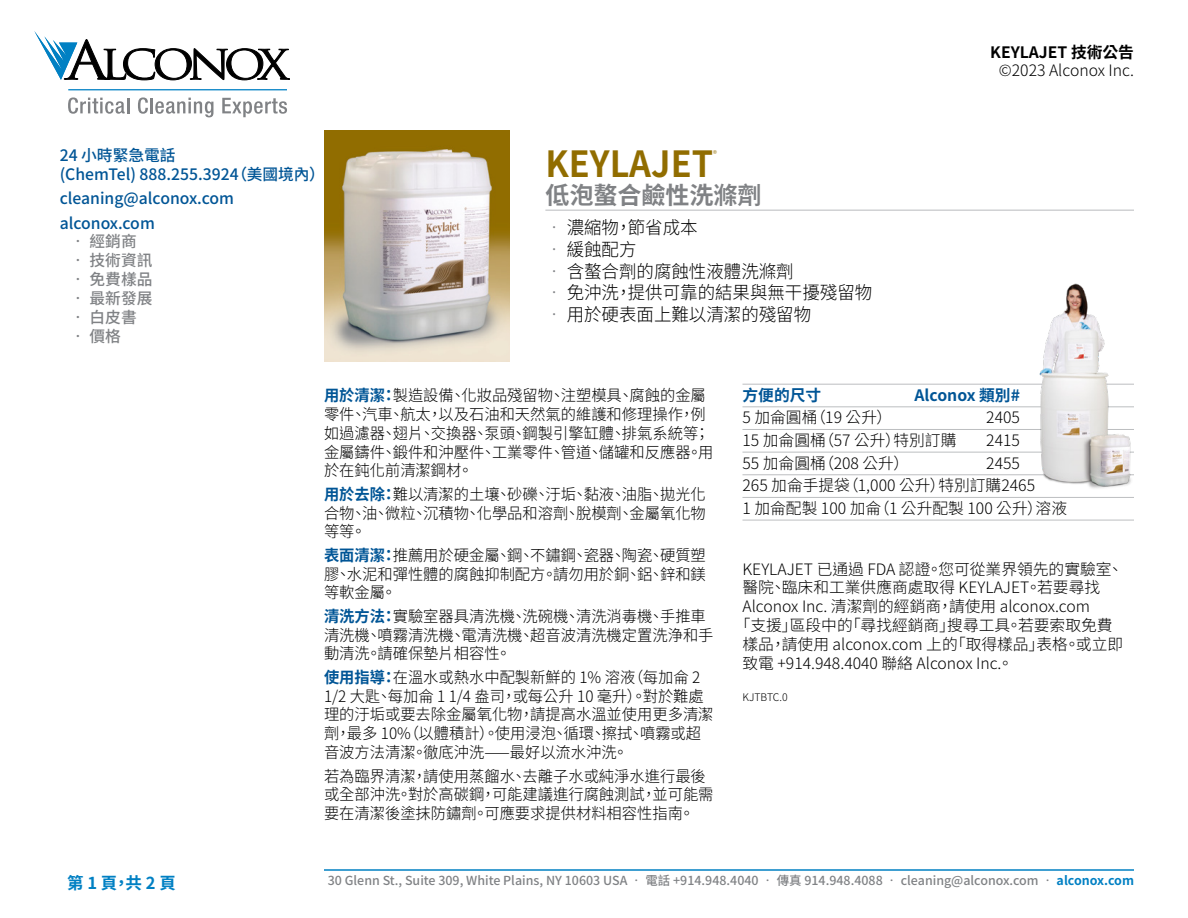
<style>
.page{position:relative;width:1188px;height:918px;background:#fff}
.page>*{position:absolute;margin:0;border:0;box-sizing:border-box;transform-origin:0 0}
.t1{font:700 36px "Noto Sans CJ Ktc";color:#916d00;scale:.95 1}
.t2{font:700 24px "Noto Sans CJ Ktc";color:#808285}
.t3{font:300 18px "Noto Sans CJ Ktc";color:#000}
.t4{font:700 16.5px "Noto Sans CJ Ktc";color:#0080c3}
.t5{font:300 15.75px/18.9px "Noto Sans CJ Ktc";color:#000}
.t6{font:500 15.75px/18.9px "Noto Sans CJ Ktc";color:#005596}
.t7{font:500 15.75px "Noto Sans CJ Ktc";color:#808285}
.t8{font:700 15.75px "Noto Sans CJ Ktc";color:#005596}
.t9{font:700 15.75px "Noto Sans CJ Ktc";color:#000}
.t10{font:500 12.45px "Noto Sans CJ Ktc";color:#808285}
.t11{font:300 10.5px "Noto Sans CJ Ktc";color:#000}
.t12{font:300 8.7px "Noto Sans CJ Ktc";color:#916d00;scale:.95 1}
.s1{color:#808285}
.s2{font-weight:700;color:#005596}
.s3{font-weight:700;color:#0080c3}
</style>
<div class="page">
<hr style="left:545px;top:210px;width:589px;height:1px;background:#bcbec0">
<hr style="left:324px;top:869px;width:810px;height:2px;background:#0080c3">
<hr style="left:742px;top:384px;width:392px;height:1px;background:#bcbec0">
<hr style="left:742px;top:406px;width:392px;height:1px;background:#bcbec0">
<hr style="left:742px;top:429px;width:392px;height:1px;background:#bcbec0">
<hr style="left:742px;top:452px;width:392px;height:1px;background:#bcbec0">
<hr style="left:742px;top:474px;width:392px;height:1px;background:#bcbec0">
<hr style="left:742px;top:497px;width:392px;height:1px;background:#bcbec0">
<hr style="left:742px;top:520px;width:392px;height:1px;background:#bcbec0">
<img style="left:1024px;top:283px;width:110px;height:206px">
<svg style="left:34px;top:31px;width:256px;height:49px"></svg>
<svg style="left:68px;top:97px;width:61px;height:17px"></svg>
<svg style="left:138px;top:97px;width:10px;height:17px"></svg>
<hr style="left:150px;top:98px;width:3px;height:15px;background:#808285">
<svg style="left:155px;top:98px;width:58px;height:19px"></svg>
<svg style="left:222px;top:98px;width:65px;height:19px"></svg>
<hr style="left:68px;top:89px;width:219px;height:1px;background:#0080c3">
<img style="left:324px;top:130px;width:186px;height:232px">
<p class="t9" style="left:990px;top:43px;width:145px">KEYLAJET 技術公告</p>
<p class="t5" style="left:999px;top:62px;width:137px">©2023 Alconox Inc.</p>
<p class="t6" style="left:60px;top:146px;width:267px">24 小時緊急電話<br>(ChemTel) 888.255.3924（美國境內）</p>
<p class="t6" style="left:60px;top:187px;width:176px;line-height:24.3px">cleaning@alconox.com alconox.com</p>
<p class="t7" style="left:70px;top:233px;width:68px">• 經銷商</p>
<p class="t7" style="left:70px;top:252px;width:84px">• 技術資訊</p>
<p class="t7" style="left:70px;top:271px;width:84px">• 免費樣品</p>
<p class="t7" style="left:70px;top:290px;width:84px">• 最新發展</p>
<p class="t7" style="left:70px;top:308px;width:68px">• 白皮書</p>
<p class="t7" style="left:70px;top:327px;width:52px">• 價格</p>
<h1 class="t1" style="left:545px;top:144px;width:178px">KEYLAJET</h1>
<p class="t12" style="left:713px;top:149px;width:5px">®</p>
<h2 class="t2" style="left:545px;top:182px;width:217px">低泡螯合鹼性洗滌劑</h2>
<p class="t3" style="left:545px;top:218px;width:154px"><span class="s1">•</span> 濃縮物，節省成本</p>
<p class="t3" style="left:545px;top:239px;width:93px"><span class="s1">•</span> 緩蝕配方</p>
<p class="t3" style="left:545px;top:261px;width:250px"><span class="s1">•</span> 含螯合劑的腐蝕性液體洗滌劑</p>
<p class="t3" style="left:545px;top:283px;width:328px"><span class="s1">•</span> 免沖洗，提供可靠的結果與無干擾殘留物</p>
<p class="t3" style="left:545px;top:304px;width:267px"><span class="s1">•</span> 用於硬表面上難以清潔的殘留物</p>
<p class="t5" style="left:324px;top:386px;width:391px"><span class="s2">用於清潔：</span>製造設備、化妝品殘留物、注塑模具、腐蝕的金屬零件、汽車、航太，以及石油和天然氣的維護和修理操作，例如過濾器、翅片、交換器、泵頭、鋼製引擎缸體、排氣系統等；金屬鑄件、鍛件和沖壓件、工業零件、管道、儲罐和反應器。用於在鈍化前清潔鋼材。</p>
<p class="t5" style="left:324px;top:485px;width:383px;text-align:justify"><span class="s2">用於去除：</span>難以清潔的土壤、砂礫、汙垢、黏液、油脂、拋光化合物、油、微粒、沉積物、化學品和溶劑、脫模劑、金屬氧化物等等。</p>
<p class="t5" style="left:324px;top:546px;width:383px;text-align:justify"><span class="s2">表面清潔：</span>推薦用於硬金屬、鋼、不鏽鋼、瓷器、陶瓷、硬質塑膠、水泥和彈性體的腐蝕抑制配方。請勿用於銅、鋁、鋅和鎂等軟金屬。</p>
<p class="t5" style="left:324px;top:607px;width:391px"><span class="s2">清洗方法：</span>實驗室器具清洗機、洗碗機、清洗消毒機、手推車清洗機、噴霧清洗機、電清洗機、超音波清洗機定置洗浄和手動清洗。請確保墊片相容性。</p>
<p class="t5" style="left:324px;top:668px;width:391px"><span class="s2">使用指導：</span>在溫水或熱水中配製新鮮的 1% 溶液（每加侖 2<br>1/2 大匙、每加侖 1 1/4 盎司，或每公升 10 毫升）。對於難處理的汙垢或要去除金屬氧化物，請提高水溫並使用更多清潔劑，最多 10%（以體積計）。使用浸泡、循環、擦拭、噴霧或超音波方法清潔。徹底沖洗——最好以流水沖洗。</p>
<p class="t5" style="left:324px;top:767px;width:391px">若為臨界清潔，請使用蒸餾水、去離子水或純淨水進行最後或全部沖洗。對於高碳鋼，可能建議進行腐蝕測試，並可能需要在清潔後塗抹防鏽劑。可應要求提供材料相容性指南。</p>
<p class="t8" style="left:742px;top:386px;width:80px">方便的尺寸</p>
<p class="t8" style="left:915px;top:386px;width:107px">Alconox 類別#</p>
<p class="t5" style="left:742px;top:409px;width:151px">5 加侖圓桶（19 公升）</p>
<p class="t5" style="left:986px;top:409px;width:35px">2405</p>
<p class="t5" style="left:742px;top:431px;width:215px">15 加侖圓桶（57 公升）特別訂購</p>
<p class="t5" style="left:986px;top:431px;width:35px">2415</p>
<p class="t5" style="left:742px;top:454px;width:168px">55 加侖圓桶（208 公升）</p>
<p class="t5" style="left:742px;top:452px;width:326px;line-height:22.6px;text-indent:244px">2455<br>265 加侖手提袋（1,000 公升）特別訂購2465<br>1 加侖配製 100 加侖（1 公升配製 100 公升）溶液</p>
<p class="t5" style="left:742px;top:560px;width:382px">KEYLAJET 已通過 FDA 認證。您可從業界領先的實驗室、</p>
<p class="t5" style="left:742px;top:579px;width:359px">醫院、臨床和工業供應商處取得 KEYLAJET。若要尋找</p>
<p class="t5" style="left:742px;top:597px;width:349px">Alconox Inc. 清潔劑的經銷商，請使用 alconox.com</p>
<p class="t5" style="left:735px;top:616px;width:379px">「支援」區段中的「尋找經銷商」搜尋工具。若要索取免費</p>
<p class="t5" style="left:742px;top:635px;width:382px">樣品，請使用 alconox.com 上的「取得樣品」表格。或立即</p>
<p class="t5" style="left:742px;top:654px;width:272px">致電 +914.948.4040 聯絡 Alconox Inc.。</p>
<p class="t11" style="left:742px;top:691px;width:47px">KJTBTC.0</p>
<p class="t4" style="left:67px;top:873px;width:110px">第 1 頁，共 2 頁</p>
<p class="t10" style="left:328px;top:874px;width:808px">30 Glenn St., Suite 309, White Plains, NY 10603 USA • 電話 +914.948.4040 • 傳真 914.948.4088 • cleaning@alconox.com • <span class="s3">alconox.com</span></p>
</div>
